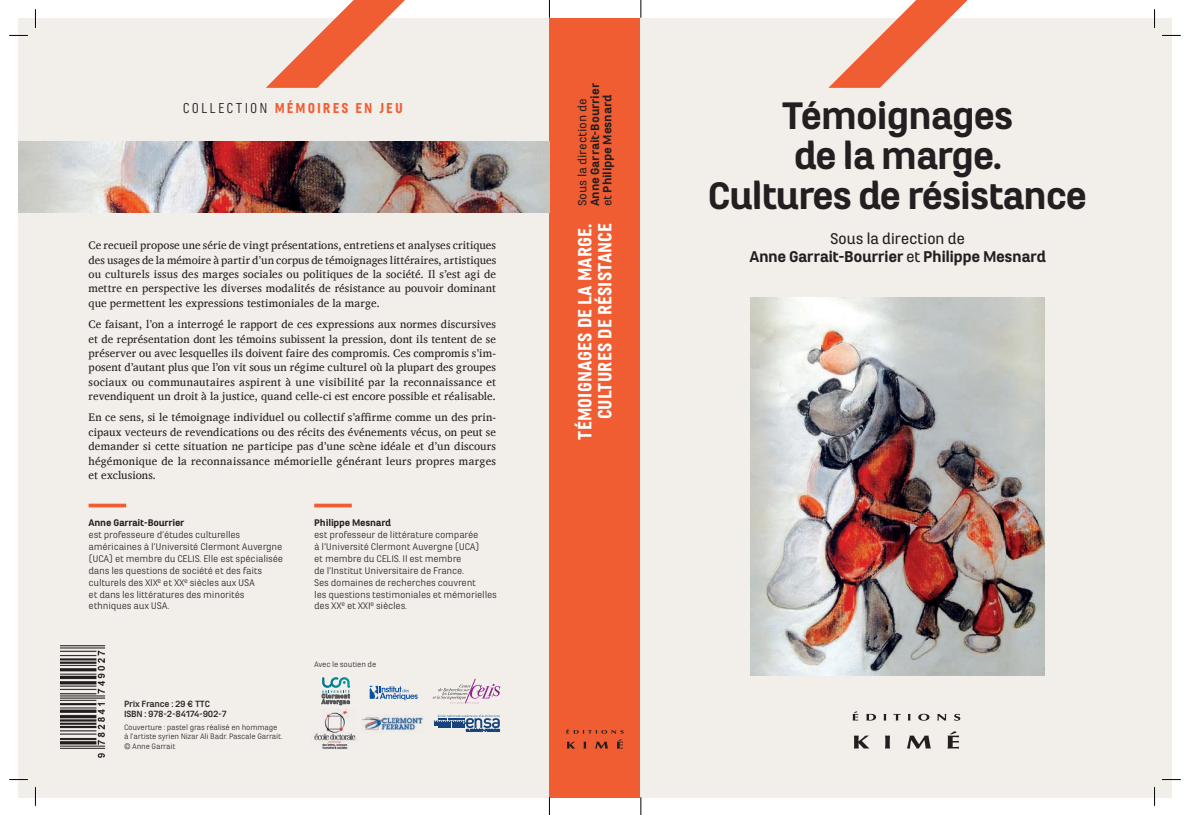
<style>
.page{position:relative;width:1190px;height:815px;background:#fff}
.page>*{position:absolute;margin:0;border:0;box-sizing:border-box;transform-origin:0 0}
.t1{font:900 40px/40px "Marianina X Wd FY";letter-spacing:-.04em;color:#231f20;text-align:center}
.t2{font:900 20px/20px "Marianina Wd FY";letter-spacing:.01em;color:#fff;text-align:right}
.t3{font:900 16.25px/18.8px "Marianina X Wd FY";letter-spacing:-.03em;color:#231f20;text-align:center}
.t4{font:900 15px "Marianina Wd FY";letter-spacing:.14em;color:#f15d32}
.t5{font:900 12.5px/12.5px "Marianina X Wd FY";letter-spacing:-.01em;color:#231f20}
.t6{font:500 12.5px "Marianina X Wd FY";letter-spacing:-.01em;color:#231f20}
.t7{font:11.25px/14.4px "Charis SIL";letter-spacing:.01em;color:#231f20;text-align:justify}
.t8{font:10px/11.9px "Marianina X Wd FY";letter-spacing:-.025em;color:#231f20}
.t9{font:900 10px "Marianina X Wd FY";letter-spacing:-.02em;color:#231f20}
.t10{font:700 9.38px/10px "Marianina X Wd FY";letter-spacing:-.02em;color:#231f20}
.t11{font:8.12px/9.4px "Marianina X Wd FY";letter-spacing:-.025em;color:#231f20}
.s1{font-weight:400;color:#231f20}
.s2{font-weight:500}
</style>
<div class="page">
<div style="left:18px;top:18px;width:531px;height:779px;background:#f2eeea"></div>
<div style="left:549px;top:18px;width:92px;height:779px;background:#f15d32"></div>
<div style="left:641px;top:18px;width:531px;height:779px;background:#f2eeea"></div>
<svg style="left:566px;top:729px;width:58px;height:20px"></svg>
<svg style="left:266px;top:0;width:139px;height:88px"></svg>
<svg style="left:828px;top:0;width:140px;height:88px"></svg>
<svg style="left:854px;top:736px;width:15px;height:13px"></svg>
<svg style="left:885px;top:736px;width:5px;height:13px"></svg>
<svg style="left:907px;top:736px;width:24px;height:13px"></svg>
<svg style="left:947px;top:731px;width:12px;height:18px"></svg>
<svg style="left:853px;top:711px;width:5px;height:10px"></svg>
<svg style="left:866px;top:714px;width:10px;height:7px"></svg>
<svg style="left:884px;top:714px;width:2px;height:7px"></svg>
<svg style="left:893px;top:714px;width:8px;height:7px"></svg>
<svg style="left:908px;top:714px;width:2px;height:7px"></svg>
<svg style="left:918px;top:714px;width:11px;height:7px"></svg>
<svg style="left:937px;top:714px;width:9px;height:7px"></svg>
<svg style="left:954px;top:714px;width:6px;height:7px"></svg>
<img style="left:18px;top:142px;width:531px;height:71px">
<hr style="left:89px;top:504px;width:37px;height:3px;background:#f15d32">
<hr style="left:314px;top:504px;width:38px;height:3px;background:#f15d32">
<svg style="left:549px;top:0;width:1px;height:18px"></svg>
<svg style="left:641px;top:0;width:1px;height:18px"></svg>
<svg style="left:549px;top:797px;width:1px;height:18px"></svg>
<svg style="left:641px;top:797px;width:1px;height:18px"></svg>
<img style="left:751px;top:298px;width:293px;height:378px">
<img style="left:60px;top:645px;width:46px;height:113px">
<svg style="left:432px;top:679px;width:68px;height:25px"></svg>
<img style="left:362px;top:715px;width:61px;height:17px">
<img style="left:314px;top:708px;width:42px;height:42px">
<svg style="left:434px;top:715px;width:66px;height:16px"></svg>
<svg style="left:322px;top:677px;width:28px;height:28px"></svg>
<svg style="left:370px;top:686px;width:48px;height:14px"></svg>
<svg style="left:9px;top:35px;width:19px;height:1px"></svg>
<svg style="left:1162px;top:35px;width:19px;height:1px"></svg>
<svg style="left:9px;top:779px;width:19px;height:1px"></svg>
<svg style="left:1162px;top:779px;width:19px;height:1px"></svg>
<svg style="left:35px;top:9px;width:1px;height:19px"></svg>
<svg style="left:35px;top:787px;width:1px;height:19px"></svg>
<svg style="left:1154px;top:9px;width:1px;height:19px"></svg>
<svg style="left:1154px;top:787px;width:1px;height:19px"></svg>
<h3 class="t4" style="left:183px;top:100px;width:222px"><span class="s1">COLLECTION</span> MÉMOIRES EN JEU</h3>
<p class="t7" style="left:89px;top:238px;width:409px">Ce recueil propose une série de vingt présentations, entretiens et analyses critiques des usages de la mémoire à partir d’un corpus de témoignages littéraires, artistiques ou culturels issus des marges sociales ou politiques de la société. Il s’est agi de mettre en perspective les diverses modalités de résistance au pouvoir dominant que permettent les expressions testimoniales de la marge.</p>
<p class="t7" style="left:89px;top:317px;width:409px">Ce faisant, l’on a interrogé le rapport de ces expressions aux normes discursives et de représentation dont les témoins subissent la pression, dont ils tentent de se préserver ou avec lesquelles ils doivent faire des compromis. Ces compromis s’im&shy;posent d’autant plus que l’on vit sous un régime culturel où la plupart des groupes sociaux ou communautaires aspirent à une visibilité par la reconnaissance et revendiquent un droit à la justice, quand celle-ci est encore possible et réalisable.</p>
<p class="t7" style="left:89px;top:410px;width:409px">En ce sens, si le témoignage individuel ou collectif s’affirme comme un des prin&shy;cipaux vecteurs de revendications ou des récits des événements vécus, on peut se demander si cette situation ne participe pas d’une scène idéale et d’un discours hégémonique de la reconnaissance mémorielle générant leurs propres marges et exclusions.</p>
<p class="t9" style="left:89px;top:518px;width:97px">Anne Garrait-Bourrier</p>
<p class="t8" style="left:89px;top:529px;width:196px">est professeure d’études culturelles américaines à l’Université Clermont Auvergne (UCA) et membre du CELIS. Elle est spécialisée dans les questions de société et des faits culturels des XIX<sup>e</sup> et XX<sup>e</sup> siècles aux USA<br>et dans les littératures des minorités ethniques aux USA.</p>
<p class="t10" style="left:124px;top:699px;width:104px">Prix France : 29 € TTC<br>ISBN : 978-2-84174-902-7</p>
<p class="t11" style="left:124px;top:722px;width:160px">Couverture : pastel gras réalisé en hommage à l’artiste syrien Nizar Ali Badr. Pascale Garrait. © Anne Garrait</p>
<p class="t9" style="left:314px;top:518px;width:78px">Philippe Mesnard</p>
<p class="t8" style="left:314px;top:529px;width:184px">est professeur de littérature comparée<br>à l’Université Clermont Auvergne (UCA)<br>et membre du CELIS. Il est membre<br>de l’Institut Universitaire de France.<br>Ses domaines de recherches couvrent<br>les questions testimoniales et mémorielles des XX<sup>e</sup> et XXI<sup>e</sup> siècles.</p>
<p class="t11" style="left:314px;top:659px;width:64px">Avec le soutien de</p>
<p class="t5" style="left:589px;top:206px;width:125px;rotate:-90deg">Anne Garrait-Bourrier <span class="s2">et</span> Philippe Mesnard</p>
<p class="t6" style="left:576px;top:206px;width:109px;rotate:-90deg">Sous la direction de</p>
<h2 class="t2" style="left:575px;top:440px;width:218px;rotate:-90deg">TÉMOIGNAGES DE LA MARGE.<br>CULTURES DE RÉSISTANCE</h2>
<h1 class="t1" style="left:708px;top:96px;width:381px">Témoignages<br>de la marge.<br>Cultures de résistance</h1>
<h3 class="t3" style="left:749px;top:229px;width:298px"><span class="s2">Sous la direction de<br></span>Anne Garrait-Bourrier <span class="s2">et</span> Philippe Mesnard</h3>
</div>
